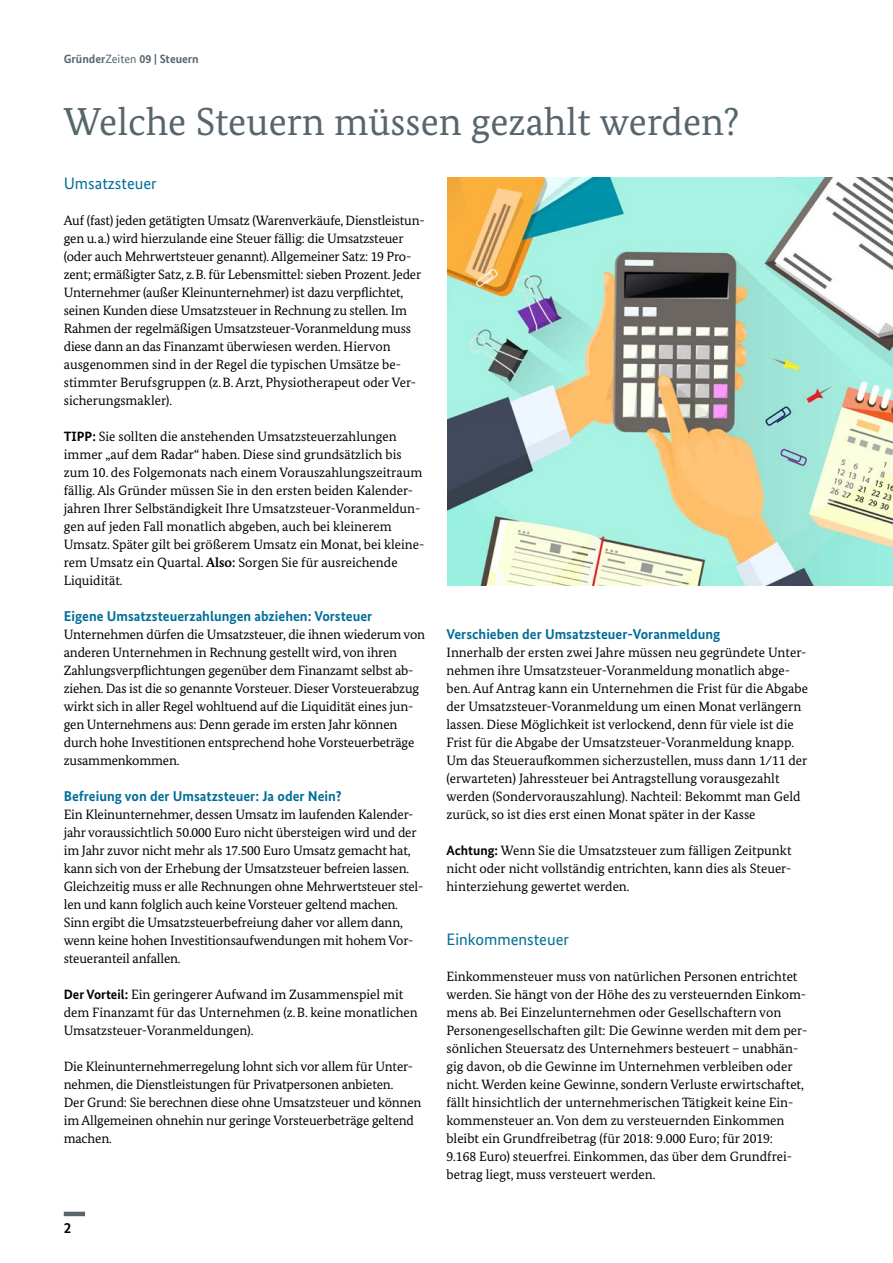
<style>
.page{position:relative;width:893px;height:1263px;background:#fff}
.page>*{position:absolute;margin:0;border:0;box-sizing:border-box;transform-origin:0 0}
.H2_grau{font:39px "Bundes Serif";color:#57666d}
.H3_sans_bold_11_blau{font:16.5px "Bundes Sans";color:#006e97}
.t1{font:700 15px "Bundes Sans";color:#000}
.H4_sans_bold_9_blau{font:700 14.25px "Bundes Sans";color:#006e97}
.P_9_12{font:13.5px/18px "Bundes Serif";letter-spacing:-.005em;color:#000}
.t2{font:700 12px "Bundes Sans";color:#57666d}
.s1{font-weight:400}
.s2{font-family:"Bundes Sans";font-weight:700}
.s3{font-weight:700}
</style>
<div class="page">
<hr style="left:64px;top:1212px;width:21px;height:4px;background:#57666d">
<img style="left:447px;top:178px;width:446px;height:407px">
<p class="t2" style="left:64px;top:52px;width:136px">Gründer<span class="s1">Zeiten</span> 09 | Steuern</p>
<h2 class="H2_grau" style="left:64px;top:98px;width:677px">Welche Steuern müssen gezahlt werden?</h2>
<h3 class="H3_sans_bold_11_blau" style="left:64px;top:173px;width:94px">Umsatzsteuer</h3>
<p class="P_9_12" style="left:64px;top:211px;width:363px">Auf (fast) jeden getätigten Umsatz (Warenverkäufe, Dienstleistun&shy;gen u.a.) wird hierzulande eine Steuer fällig: die Umsatzsteuer (oder auch Mehrwertsteuer genannt). Allgemeiner Satz: 19 Pro&shy;zent; ermäßigter Satz, z.B. für Lebensmittel: sieben Prozent. Jeder Unternehmer (außer Kleinunternehmer) ist dazu verpflichtet, seinen Kunden diese Umsatzsteuer in Rechnung zu stellen. Im Rahmen der regelmäßigen Umsatzsteuer-Voranmeldung muss diese dann an das Finanzamt überwiesen werden. Hiervon ausgenommen sind in der Regel die typischen Umsätze be&shy;stimmter Berufsgruppen (z.B. Arzt, Physiotherapeut oder Ver&shy;sicherungsmakler).</p>
<p class="P_9_12" style="left:64px;top:427px;width:362px"><span class="s2">TIPP:</span> Sie sollten die anstehenden Umsatzsteuerzahlungen immer „auf dem Radar“ haben. Diese sind grundsätzlich bis zum 10. des Folgemonats nach einem Vorauszahlungszeitraum fällig. Als Gründer müssen Sie in den ersten beiden Kalender&shy;jahren Ihrer Selbständigkeit Ihre Umsatzsteuer-Voranmeldun&shy;gen auf jeden Fall monatlich abgeben, auch bei kleinerem Umsatz. Später gilt bei größerem Umsatz ein Monat, bei kleine&shy;rem Umsatz ein Quartal. <span class="s3">Also:</span> Sorgen Sie für ausreichende Liquidität.</p>
<h4 class="H4_sans_bold_9_blau" style="left:64px;top:607px;width:310px">Eigene Umsatzsteuerzahlungen abziehen: Vorsteuer</h4>
<p class="P_9_12" style="left:64px;top:625px;width:363px">Unternehmen dürfen die Umsatzsteuer, die ihnen wiederum von anderen Unternehmen in Rechnung gestellt wird, von ihren Zahlungsverpflichtungen gegenüber dem Finanzamt selbst ab&shy;ziehen. Das ist die so genannte Vorsteuer. Dieser Vorsteuerabzug wirkt sich in aller Regel wohltuend auf die Liquidität eines jun&shy;gen Unternehmens aus: Denn gerade im ersten Jahr können durch hohe Investitionen entsprechend hohe Vorsteuerbeträge zusammenkommen.</p>
<h4 class="H4_sans_bold_9_blau" style="left:64px;top:787px;width:279px">Befreiung von der Umsatzsteuer: Ja oder Nein?</h4>
<p class="P_9_12" style="left:64px;top:805px;width:361px">Ein Kleinunternehmer, dessen Umsatz im laufenden Kalender&shy;jahr voraussichtlich 50.000 Euro nicht übersteigen wird und der im Jahr zuvor nicht mehr als 17.500 Euro Umsatz gemacht hat, kann sich von der Erhebung der Umsatzsteuer befreien lassen.<br>Gleichzeitig muss er alle Rechnungen ohne Mehrwertsteuer stel&shy;len und kann folglich auch keine Vorsteuer geltend machen.<br>Sinn ergibt die Umsatzsteuerbefreiung daher vor allem dann, wenn keine hohen Investitionsaufwendungen mit hohem Vor&shy;steueranteil anfallen.</p>
<p class="P_9_12" style="left:64px;top:985px;width:355px"><span class="s2">Der Vorteil:</span> Ein geringerer Aufwand im Zusammenspiel mit dem Finanzamt für das Unternehmen (z.B. keine monatlichen<br>Umsatzsteuer-Voranmeldungen).</p>
<p class="P_9_12" style="left:64px;top:1057px;width:359px">Die Kleinunternehmerregelung lohnt sich vor allem für Unter&shy;nehmen, die Dienstleistungen für Privatpersonen anbieten.<br>Der Grund: Sie berechnen diese ohne Umsatzsteuer und können im Allgemeinen ohnehin nur geringe Vorsteuerbeträge geltend machen.</p>
<p class="t1" style="left:64px;top:1219px;width:9px">2</p>
<h4 class="H4_sans_bold_9_blau" style="left:446px;top:625px;width:275px">Verschieben der Umsatzsteuer-Voranmeldung</h4>
<p class="P_9_12" style="left:446px;top:643px;width:363px">Innerhalb der ersten zwei Jahre müssen neu gegründete Unter&shy;nehmen ihre Umsatzsteuer-Voranmeldung monatlich abge&shy;ben. Auf Antrag kann ein Unternehmen die Frist für die Abgabe der Umsatzsteuer-Voranmeldung um einen Monat verlängern lassen. Diese Möglichkeit ist verlockend, denn für viele ist die Frist für die Abgabe der Umsatzsteuer-Voranmeldung knapp.<br>Um das Steueraufkommen sicherzustellen, muss dann 1⁄11 der (erwarteten) Jahressteuer bei Antragstellung vorausgezahlt werden (Sondervorauszahlung). Nachteil: Bekommt man Geld zurück, so ist dies erst einen Monat später in der Kasse</p>
<p class="P_9_12" style="left:446px;top:841px;width:347px;text-align:justify"><span class="s2">Achtung:</span> Wenn Sie die Umsatzsteuer zum fälligen Zeitpunkt nicht oder nicht vollständig entrichten, kann dies als Steuer&shy;hinterziehung gewertet werden.</p>
<h3 class="H3_sans_bold_11_blau" style="left:446px;top:929px;width:124px">Einkommensteuer</h3>
<p class="P_9_12" style="left:446px;top:967px;width:362px">Einkommensteuer muss von natürlichen Personen entrichtet werden. Sie hängt von der Höhe des zu versteuernden Einkom&shy;mens ab. Bei Einzelunternehmen oder Gesellschaftern von Personengesellschaften gilt: Die Gewinne werden mit dem per&shy;sönlichen Steuersatz des Unternehmers besteuert – unabhän&shy;gig davon, ob die Gewinne im Unternehmen verbleiben oder nicht. Werden keine Gewinne, sondern Verluste erwirtschaftet, fällt hinsichtlich der unternehmerischen Tätigkeit keine Ein&shy;kommensteuer an. Von dem zu versteuernden Einkommen bleibt ein Grundfreibetrag (für 2018: 9.000 Euro; für 2019:<br>9.168 Euro) steuerfrei. Einkommen, das über dem Grundfrei&shy;betrag liegt, muss versteuert werden.</p>
</div>
